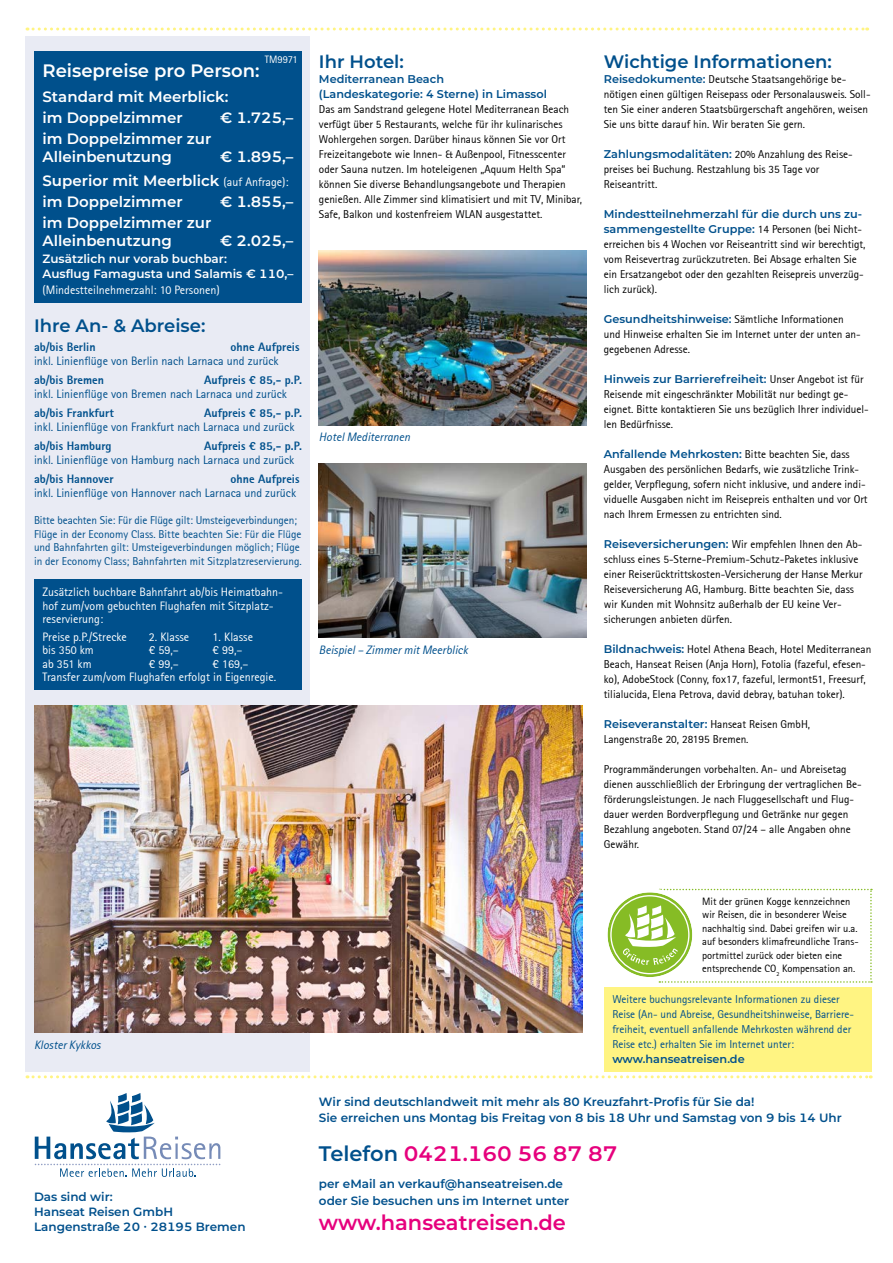
<style>
.page{position:relative;width:893px;height:1263px;background:#fff}
.page>*{position:absolute;margin:0;border:0;box-sizing:border-box;transform-origin:0 0}
.t1{font:600 21px "Montserrat";color:#e6007d}
.t2{font:600 18px "Montserrat";color:#00508c}
.t3{font:600 18px "Montserrat";color:#fff}
.t4{font:600 15px/18px "Montserrat";color:#fff}
.t5{font:600 12px/15px "Montserrat";color:#00508c}
.t6{font:12px/13.5px "Rotis Sans Serif";color:#fff}
.t7{font:12px "Rotis Sans Serif";color:#00508c}
.t8{font:800 12px "Rotis Sans Serif";color:#00508c}
.t9{font:600 12px/15px "Montserrat";color:#fff}
.t10{font:italic 12px "Rotis Sans Serif";color:#00508c}
.t11{font:11.25px/15px "Rotis Sans Serif";color:#000}
.t12{font:11.25px/15px "Rotis Sans Serif";color:#00508c}
.t13{font:600 11.25px/15px "Montserrat";color:#00508c}
.t14{font:10.5px/13.5px "Rotis Sans Serif";color:#000}
.t15{font:10.5px "Rotis Sans Serif";color:#fff}
.s1{font-family:"Rotis Sans Serif";font-weight:400;font-size:12px}
.s2{font-family:"Montserrat";font-weight:600;color:#00508c}
.s3{font-family:"Rotis Sans Serif";font-weight:400;color:#000}
.s4{color:#00508c}
</style>
<div class="page">
<svg style="left:27px;top:28px;width:841px;height:3px"></svg>
<svg style="left:35px;top:1093px;width:185px;height:84px"></svg>
<svg style="left:27px;top:1075px;width:844px;height:3px"></svg>
<div style="left:604px;top:986px;width:268px;height:85px;background:#fff482"></div>
<div style="left:26px;top:36px;width:284px;height:1035px;background:#e9ebf4"></div>
<div style="left:34px;top:51px;width:268px;height:251px;background:#00508c"></div>
<div style="left:34px;top:579px;width:268px;height:111px;background:#00508c"></div>
<img style="left:34px;top:706px;width:549px;height:326px">
<img style="left:319px;top:251px;width:268px;height:174px">
<img style="left:319px;top:463px;width:268px;height:175px">
<svg style="left:607px;top:889px;width:265px;height:94px"></svg>
<p class="t15" style="left:265px;top:53px;width:34px">TM9971</p>
<h2 class="t3" style="left:43px;top:58px;width:219px">Reisepreise pro Person:</h2>
<h3 class="t4" style="left:43px;top:86px;width:187px;line-height:21px">Standard mit Meerblick: im Doppelzimmer</h3>
<h3 class="t4" style="left:220px;top:108px;width:75px">€ 1.725,–</h3>
<h3 class="t4" style="left:43px;top:129px;width:170px">im Doppelzimmer zur<br>Alleinbenutzung</h3>
<h3 class="t4" style="left:43px;top:144px;width:252px;line-height:24px;text-indent:178px">€ 1.895,–<br>Superior mit Meerblick <span class="s1">(auf Anfrage):</span></h3>
<h3 class="t4" style="left:43px;top:192px;width:142px">im Doppelzimmer</h3>
<h3 class="t4" style="left:220px;top:192px;width:75px">€ 1.855,–</h3>
<h3 class="t4" style="left:43px;top:213px;width:170px">im Doppelzimmer zur<br>Alleinbenutzung</h3>
<h3 class="t4" style="left:220px;top:231px;width:75px">€ 2.025,–</h3>
<p class="t9" style="left:43px;top:250px;width:252px">Zusätzlich nur vorab buchbar:<br>Ausflug Famagusta und Salamis € 110,–</p>
<p class="t6" style="left:43px;top:283px;width:179px">(Mindestteilnehmerzahl: 10 Personen)</p>
<h2 class="t2" style="left:34px;top:313px;width:173px">Ihre An- &amp; Abreise:</h2>
<p class="t8" style="left:34px;top:339px;width:63px">ab/bis Berlin</p>
<p class="t8" style="left:231px;top:339px;width:70px">ohne Aufpreis</p>
<p class="t7" style="left:34px;top:354px;width:246px">inkl. Linienflüge von Berlin nach Larnaca und zurück</p>
<p class="t8" style="left:34px;top:372px;width:71px">ab/bis Bremen</p>
<p class="t8" style="left:204px;top:372px;width:99px">Aufpreis € 85,- p.P.</p>
<p class="t7" style="left:34px;top:387px;width:255px">inkl. Linienflüge von Bremen nach Larnaca und zurück</p>
<p class="t8" style="left:34px;top:405px;width:81px">ab/bis Frankfurt</p>
<p class="t8" style="left:204px;top:405px;width:99px">Aufpreis € 85,- p.P.</p>
<p class="t7" style="left:34px;top:420px;width:262px">inkl. Linienflüge von Frankfurt nach Larnaca und zurück</p>
<p class="t8" style="left:34px;top:438px;width:79px">ab/bis Hamburg</p>
<p class="t8" style="left:204px;top:438px;width:99px">Aufpreis € 85,- p.P.</p>
<p class="t7" style="left:34px;top:453px;width:262px">inkl. Linienflüge von Hamburg nach Larnaca und zurück</p>
<p class="t8" style="left:34px;top:471px;width:81px">ab/bis Hannover</p>
<p class="t8" style="left:231px;top:471px;width:70px">ohne Aufpreis</p>
<p class="t7" style="left:34px;top:486px;width:264px">inkl. Linienflüge von Hannover nach Larnaca und zurück</p>
<p class="t12" style="left:34px;top:514px;width:269px;line-height:13.5px">Bitte beachten Sie: Für die Flüge gilt: Umsteigeverbindungen; Flüge in der Economy Class. Bitte beachten Sie: Für die Flüge und Bahnfahrten gilt: Umsteigeverbindungen möglich; Flüge in der Economy Class; Bahnfahrten mit Sitzplatzreservierung.</p>
<p class="t6" style="left:43px;top:585px;width:242px">Zusätzlich buchbare Bahnfahrt ab/bis Heimatbahn&shy;hof zum/vom gebuchten Flughafen mit Sitzplatz&shy;reservierung:</p>
<p class="t6" style="left:43px;top:630px;width:86px">Preise p.P./Strecke</p>
<p class="t6" style="left:149px;top:630px;width:42px">2. Klasse</p>
<p class="t6" style="left:213px;top:630px;width:42px">1. Klasse</p>
<p class="t6" style="left:43px;top:643px;width:53px">bis 350 km</p>
<p class="t6" style="left:149px;top:643px;width:31px">€ 59,–</p>
<p class="t6" style="left:213px;top:643px;width:31px">€ 99,–</p>
<p class="t6" style="left:43px;top:657px;width:51px">ab 351 km</p>
<p class="t6" style="left:149px;top:657px;width:31px">€ 99,–</p>
<p class="t6" style="left:43px;top:657px;width:235px;text-indent:170px">€ 169,–<br>Transfer zum/vom Flughafen erfolgt in Eigenregie.</p>
<h2 class="t2" style="left:319px;top:49px;width:86px">Ihr Hotel:</h2>
<p class="t13" style="left:319px;top:71px;width:229px">Mediterranean Beach (Landeskategorie: 4 Sterne) in Limassol</p>
<p class="t11" style="left:319px;top:102px;width:265px">Das am Sandstrand gelegene Hotel Mediterranean Beach verfügt über 5 Restaurants, welche für ihr kulinarisches Wohlergehen sorgen. Darüber hinaus können Sie vor Ort Freizeitangebote wie Innen- &amp; Außenpool, Fitnesscenter oder Sauna nutzen. Im hoteleigenen „Aquum Helth Spa“ können Sie diverse Behandlungsangebote und Therapien genießen. Alle Zimmer sind klimatisiert und mit TV, Minibar, Safe, Balkon und kostenfreiem WLAN ausgestattet.</p>
<p class="t10" style="left:319px;top:430px;width:93px">Hotel Mediterranen</p>
<p class="t10" style="left:319px;top:643px;width:150px">Beispiel – Zimmer mit Meerblick</p>
<h2 class="t2" style="left:604px;top:49px;width:230px">Wichtige Informationen:</h2>
<p class="t11" style="left:604px;top:72px;width:268px"><span class="s2">Reisedokumente:</span> Deutsche Staatsangehörige be&shy;nötigen einen gültigen Reisepass oder Personalausweis. Soll&shy;ten Sie einer anderen Staatsbürgerschaft angehören, weisen Sie uns bitte darauf hin. Wir beraten Sie gern.</p>
<p class="t11" style="left:604px;top:147px;width:250px"><span class="s2">Zahlungsmodalitäten:</span> 20% Anzahlung des Reise&shy;preises bei Buchung. Restzahlung bis 35 Tage vor<br>Reiseantritt.</p>
<p class="t13" style="left:604px;top:206px;width:260px">Mindestteilnehmerzahl für die durch uns zu&shy;sammengestellte Gruppe: <span class="s3">14 Personen (bei Nicht-</span></p>
<p class="t11" style="left:604px;top:237px;width:263px">erreichen bis 4 Wochen vor Reiseantritt sind wir berechtigt, vom Reisevertrag zurückzutreten. Bei Absage erhalten Sie ein Ersatzangebot oder den gezahlten Reisepreis unverzüg&shy;lich zurück).</p>
<p class="t11" style="left:604px;top:312px;width:258px"><span class="s2">Gesundheitshinweise:</span> Sämtliche Informationen und Hinweise erhalten Sie im Internet unter der unten an&shy;gegebenen Adresse.</p>
<p class="t13" style="left:604px;top:371px;width:261px">Hinweis zur Barrierefreiheit: <span class="s3">Unser Angebot ist für</span></p>
<p class="t11" style="left:604px;top:387px;width:266px">Reisende mit eingeschränkter Mobilität nur bedingt ge&shy;eignet. Bitte kontaktieren Sie uns bezüglich Ihrer individuel&shy;len Bedürfnisse.</p>
<p class="t13" style="left:604px;top:446px;width:247px">Anfallende Mehrkosten: <span class="s3">Bitte beachten Sie, dass</span></p>
<p class="t11" style="left:604px;top:462px;width:265px">Ausgaben des persönlichen Bedarfs, wie zusätzliche Trink&shy;gelder, Verpflegung, sofern nicht inklusive, und andere indi&shy;viduelle Ausgaben nicht im Reisepreis enthalten und vor Ort nach Ihrem Ermessen zu entrichten sind.</p>
<p class="t11" style="left:604px;top:537px;width:260px"><span class="s2">Reiseversicherungen:</span> Wir empfehlen Ihnen den Ab&shy;schluss eines 5-Sterne-Premium-Schutz-Paketes inklusive einer Reiserücktrittskosten-Versicherung der Hanse Merkur Reiseversicherung AG, Hamburg. Bitte beachten Sie, dass wir Kunden mit Wohnsitz außerhalb der EU keine Ver&shy;sicherungen anbieten dürfen.</p>
<p class="t11" style="left:604px;top:642px;width:269px"><span class="s2">Bildnachweis:</span> Hotel Athena Beach, Hotel Mediterranean Beach, Hanseat Reisen (Anja Horn), Fotolia (fazeful, efesen&shy;ko), AdobeStock (Conny, fox17, fazeful, lermont51, Freesurf, tilialucida, Elena Petrova, david debray, batuhan toker).</p>
<p class="t13" style="left:604px;top:716px;width:208px">Reiseveranstalter: <span class="s3">Hanseat Reisen GmbH,</span></p>
<p class="t11" style="left:604px;top:732px;width:146px">Langenstraße 20, 28195 Bremen.</p>
<p class="t11" style="left:604px;top:762px;width:259px">Programmänderungen vorbehalten. An- und Abreisetag dienen ausschließlich der Erbringung der vertraglichen Be&shy;förderungsleistungen. Je nach Fluggesellschaft und Flug&shy;dauer werden Bordverpflegung und Getränke nur gegen Bezahlung angeboten. Stand 07/24 – alle Angaben ohne Gewähr.</p>
<p class="t10" style="left:34px;top:1038px;width:68px">Kloster Kykkos</p>
<p class="t5" style="left:34px;top:1189px;width:213px">Das sind wir:<br>Hanseat Reisen GmbH<br>Langenstraße 20 ∙ 28195 Bremen</p>
<p class="t14" style="left:702px;top:894px;width:158px">Mit der grünen Kogge kennzeichnen wir Reisen, die in besonderer Weise nachhaltig sind. Dabei greifen wir u.a. auf besonders klimafreundliche Trans&shy;portmittel zurück oder bieten eine entsprechende CO<sub>2</sub> Kompensation an.</p>
<p class="t12" style="left:612px;top:991px;width:243px">Weitere buchungsrelevante Informationen zu dieser Reise (An- und Abreise, Gesundheitshinweise, Barriere&shy;freiheit, eventuell anfallende Mehrkosten während der Reise etc.) erhalten Sie im Internet unter:</p>
<p class="t13" style="left:612px;top:1051px;width:134px">www.hanseatreisen.de</p>
<p class="t5" style="left:319px;top:1092px;width:524px;line-height:16.5px">Wir sind deutschlandweit mit mehr als 80 Kreuzfahrt-Profis für Sie da!<br>Sie erreichen uns Montag bis Freitag von 8 bis 18 Uhr und Samstag von 9 bis 14 Uhr</p>
<h1 class="t1" style="left:319px;top:1139px;width:300px"><span class="s4">Telefon</span> 0421.160 56 87 87</h1>
<p class="t5" style="left:319px;top:1175px;width:252px;line-height:16.5px">per eMail an verkauf@hanseatreisen.de oder Sie besuchen uns im Internet unter</p>
<h1 class="t1" style="left:319px;top:1208px;width:249px">www.hanseatreisen.de</h1>
</div>
